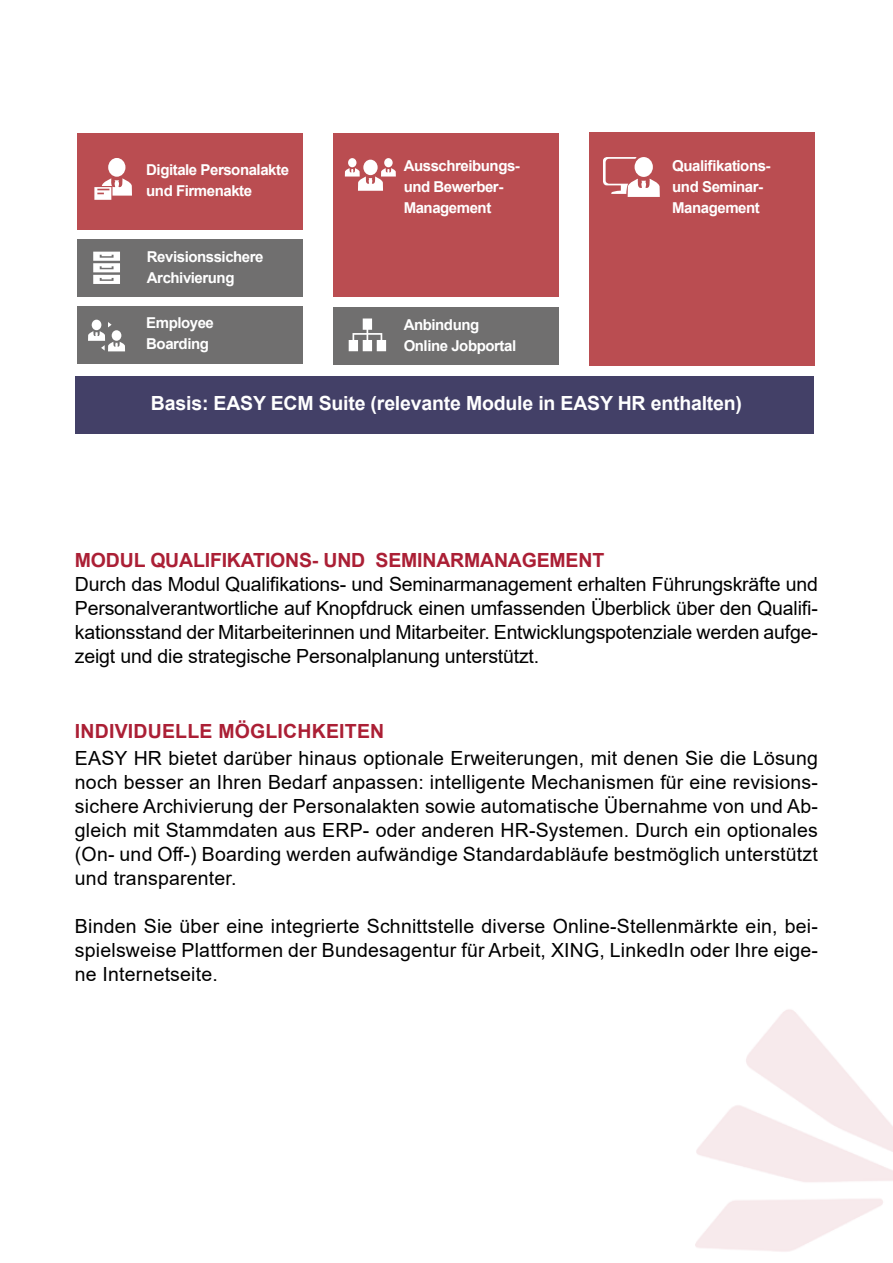
<style>
.page{position:relative;width:893px;height:1263px;background:#fff}
.page>*{position:absolute;margin:0;border:0;box-sizing:border-box;transform-origin:0 0}
.t1{font:19.5px/24px "Arial";letter-spacing:.01em;color:#000;text-align:justify}
.t2{font:700 19.5px "Arial";letter-spacing:-.01em;color:#fff}
.t3{font:700 19.5px "Arial";letter-spacing:-.01em;color:#ab1f35}
.t4{font:700 19.5px "Arial";letter-spacing:.01em;color:#ab1f35}
.t5{font:700 15px/21px "Arial";letter-spacing:-.03em;color:#fff}
</style>
<div class="page">
<div style="left:77px;top:133px;width:226px;height:97px;background:#ba4d51"></div>
<div style="left:77px;top:239px;width:226px;height:57px;background:#706f6f"></div>
<div style="left:77px;top:306px;width:226px;height:57px;background:#706f6f"></div>
<div style="left:75px;top:376px;width:739px;height:57px;background:#434067"></div>
<div style="left:334px;top:307px;width:225px;height:57px;background:#706f6f"></div>
<div style="left:334px;top:133px;width:225px;height:163px;background:#ba4d51"></div>
<div style="left:589px;top:133px;width:226px;height:233px;background:#ba4d51"></div>
<svg style="left:345px;top:158px;width:51px;height:33px"></svg>
<svg style="left:94px;top:158px;width:38px;height:42px"></svg>
<svg style="left:603px;top:157px;width:57px;height:40px"></svg>
<svg style="left:93px;top:252px;width:27px;height:32px"></svg>
<svg style="left:88px;top:320px;width:37px;height:31px"></svg>
<svg style="left:349px;top:318px;width:37px;height:33px"></svg>
<p class="t5" style="left:146px;top:159px;width:144px">Digitale Personalakte und Firmenakte</p>
<p class="t5" style="left:147px;top:246px;width:118px">Revisionssichere<br>Archivierung</p>
<p class="t5" style="left:146px;top:313px;width:69px">Employee<br>Boarding</p>
<p class="t5" style="left:404px;top:155px;width:118px">Ausschreibungs&shy;und Bewerber-<br>Management</p>
<p class="t5" style="left:672px;top:155px;width:100px">Qualifikations&shy;und Seminar-<br>Management</p>
<p class="t5" style="left:404px;top:315px;width:114px">Anbindung<br>Online Jobportal</p>
<p class="t2" style="left:151px;top:389px;width:593px">Basis: EASY ECM Suite (relevante Module in EASY HR enthalten)</p>
<p class="t3" style="left:75px;top:546px;width:531px">MODUL QUALIFIKATIONS- UND SEMINARMANAGEMENT</p>
<p class="t1" style="left:75px;top:572px;width:744px">Durch das Modul Qualifikations- und Seminarmanagement erhalten Führungskräfte und Personalverantwortliche auf Knopfdruck einen umfassenden Überblick über den Qualifi&shy;kationsstand der Mitarbeiterinnen und Mitarbeiter. Entwicklungspotenziale werden aufge&shy;zeigt und die strategische Personalplanung unterstützt.</p>
<p class="t4" style="left:75px;top:717px;width:311px">INDIVIDUELLE MÖGLICHKEITEN</p>
<p class="t1" style="left:75px;top:746px;width:744px">EASY HR bietet darüber hinaus optionale Erweiterungen, mit denen Sie die Lösung noch besser an Ihren Bedarf anpassen: intelligente Mechanismen für eine revisions&shy;sichere Archivierung der Personalakten sowie automatische Übernahme von und Ab&shy;gleich mit Stammdaten aus ERP- oder anderen HR-Systemen. Durch ein optionales (On- und Off-) Boarding werden aufwändige Standardabläufe bestmöglich unterstützt und transparenter.</p>
<p class="t1" style="left:75px;top:914px;width:744px">Binden Sie über eine integrierte Schnittstelle diverse Online-Stellenmärkte ein, bei&shy;spielsweise Plattformen der Bundesagentur für Arbeit, XING, LinkedIn oder Ihre eige&shy;ne Internetseite.</p>
</div>
